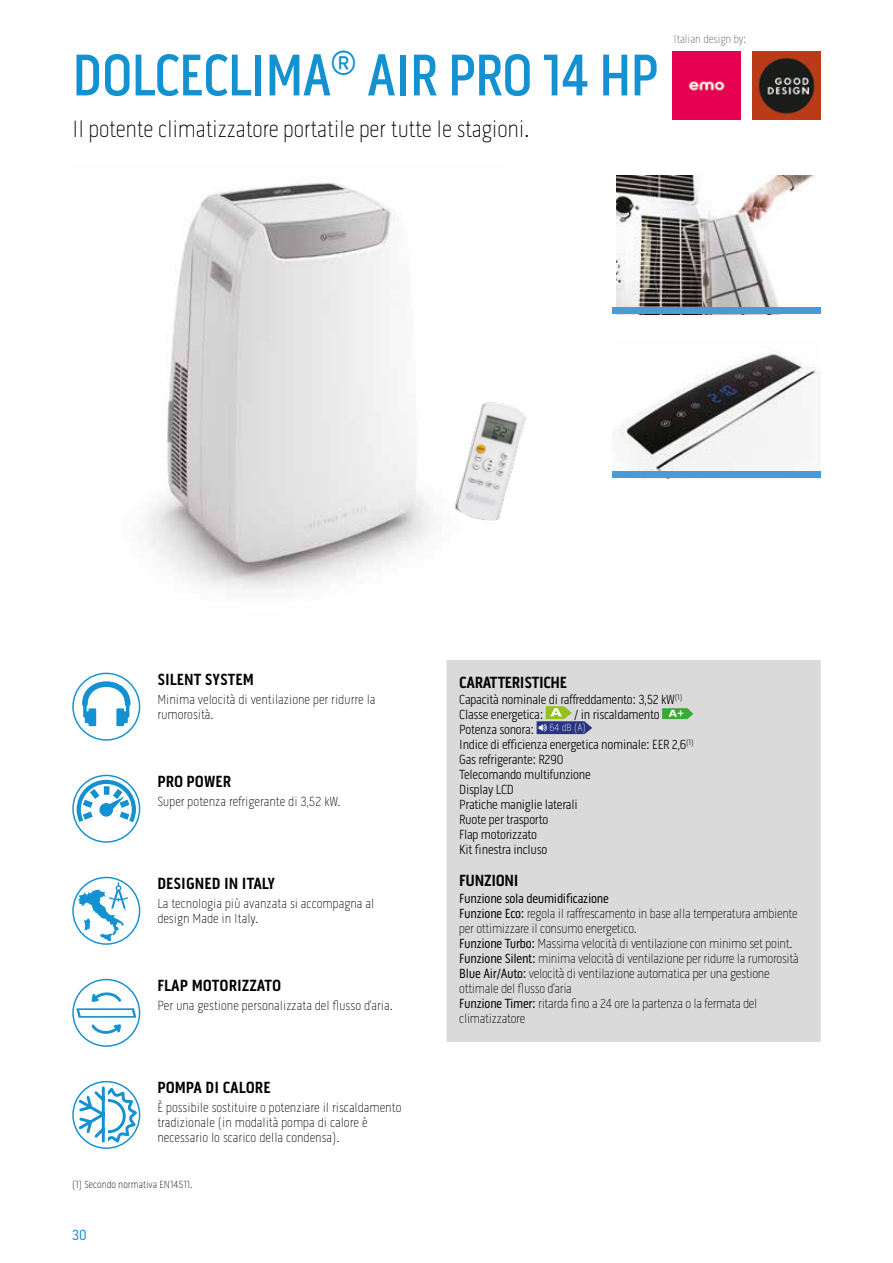
<style>
.page{position:relative;width:893px;height:1263px;background:#fff}
.page>*{position:absolute;margin:0;border:0;box-sizing:border-box;transform-origin:0 0}
.t1{font:500 60px "Pill Gothic 300 mg";letter-spacing:-.02em;color:#1391d1;scale:.95 1}
.t2{font:100 24px "Pill Gothic 300 mg";letter-spacing:-.01em;color:#000}
.t3{font:700 16.5px "Pill Gothic 300 mg";color:#000}
.t4{font:700 16.5px "Pill Gothic 300 mg";letter-spacing:-.02em;color:#000}
.t5{font:15px "Pill Gothic 300 mg";color:#1391d1}
.t6{font:100 13.5px/15px "Pill Gothic 300 mg";letter-spacing:-.02em;color:#000}
.t7{font:100 13.5px/15px "Pill Gothic 300 mg";color:#000}
.t8{font:300 13.5px/15px "Pill Gothic 300 mg";letter-spacing:-.02em;color:#000}
.t9{font:100 12px "Pill Gothic 300 mg";letter-spacing:-.01em;color:#646363}
.t10{font:100 10.5px "Pill Gothic 300 mg";color:#000}
.s1{font-weight:400}
</style>
<div class="page">
<img style="left:753px;top:51px;width:68px;height:68px">
<img style="left:147px;top:182px;width:284px;height:408px">
<img style="left:617px;top:175px;width:197px;height:132px">
<div style="left:612px;top:307px;width:209px;height:7px;background:#499bd8"></div>
<img style="left:612px;top:350px;width:209px;height:122px">
<div style="left:612px;top:472px;width:209px;height:6px;background:#499bd8"></div>
<svg style="left:82px;top:681px;width:49px;height:45px"></svg>
<div style="left:72px;top:673px;width:68px;height:68px;border:1px solid #1391d1;border-radius:50%"></div>
<svg style="left:75px;top:778px;width:63px;height:49px"></svg>
<div style="left:72px;top:775px;width:68px;height:68px;border:1px solid #1391d1;border-radius:50%"></div>
<div style="left:72px;top:877px;width:68px;height:68px;border:1px solid #1391d1;border-radius:50%"></div>
<svg style="left:78px;top:882px;width:50px;height:59px"></svg>
<div style="left:72px;top:979px;width:68px;height:68px;border:1px solid #1391d1;border-radius:50%"></div>
<svg style="left:91px;top:1024px;width:30px;height:10px"></svg>
<svg style="left:76px;top:992px;width:60px;height:26px"></svg>
<div style="left:72px;top:1081px;width:68px;height:68px;border:1px solid #1391d1;border-radius:50%"></div>
<svg style="left:76px;top:1085px;width:60px;height:60px"></svg>
<div style="left:446px;top:660px;width:375px;height:382px;background:#dadada"></div>
<svg style="left:662px;top:708px;width:31px;height:11px"></svg>
<svg style="left:537px;top:706px;width:55px;height:28px;background:#88949b"></svg>
<div style="left:673px;top:51px;width:68px;height:68px;background:#e50051"></div>
<img style="left:455px;top:402px;width:72px;height:119px">
<h1 class="t1" style="left:72px;top:40px;width:619px">DOLCECLIMA<sup>®</sup> AIR PRO 14 HP</h1>
<h2 class="t2" style="left:72px;top:115px;width:459px">Il potente climatizzatore portatile per tutte le stagioni.</h2>
<p class="t9" style="left:674px;top:32px;width:74px">Italian design by:</p>
<p class="t3" style="left:157px;top:669px;width:98px">SILENT SYSTEM</p>
<p class="t7" style="left:157px;top:692px;width:220px">Minima velocità di ventilazione per ridurre la rumorosità.</p>
<p class="t3" style="left:157px;top:771px;width:75px">PRO POWER</p>
<p class="t7" style="left:157px;top:794px;width:185px">Super potenza refrigerante di 3,52 kW.</p>
<p class="t3" style="left:157px;top:874px;width:119px">DESIGNED IN ITALY</p>
<p class="t7" style="left:157px;top:896px;width:218px">La tecnologia più avanzata si accompagna al design Made in Italy.</p>
<p class="t3" style="left:157px;top:976px;width:125px">FLAP MOTORIZZATO</p>
<p class="t7" style="left:157px;top:998px;width:237px">Per una gestione personalizzata del flusso d’aria.</p>
<p class="t3" style="left:157px;top:1078px;width:115px">POMPA DI CALORE</p>
<p class="t7" style="left:157px;top:1100px;width:246px">È possibile sostituire o potenziare il riscaldamento tradizionale (in modalità pompa di calore è necessario lo scarico della condensa).</p>
<p class="t10" style="left:72px;top:1178px;width:122px">(1) Secondo normativa EN14511.</p>
<p class="t5" style="left:72px;top:1226px;width:16px">30</p>
<p class="t4" style="left:459px;top:672px;width:109px">CARATTERISTICHE</p>
<p class="t8" style="left:459px;top:692px;width:225px">Capacità nominale di raffreddamento: 3,52 kW<sup>(1)<br></sup>Classe energetica:</p>
<p class="t8" style="left:459px;top:707px;width:236px;text-indent:115px">/ in riscaldamento<br>Potenza sonora: <sup>64</sup> <sup>dB</sup> <sup>(A)<br></sup>Indice di efficienza energetica nominale: EER 2,6<sup>(1)<br></sup>Gas refrigerante: R290<br>Telecomando multifunzione<br>Display LCD<br>Pratiche maniglie laterali<br>Ruote per trasporto<br>Flap motorizzato<br>Kit finestra incluso</p>
<p class="t4" style="left:459px;top:871px;width:61px">FUNZIONI</p>
<p class="t6" style="left:459px;top:890px;width:341px"><span class="s1">Funzione sola deumidificazione<br>Funzione Eco:</span> regola il raffrescamento in base alla temperatura ambiente per ottimizzare il consumo energetico.<br><span class="s1">Funzione Turbo:</span> Massima velocità di ventilazione con minimo set point.<br><span class="s1">Funzione Silent:</span> minima velocità di ventilazione per ridurre la rumorosità <span class="s1">Blue Air/Auto:</span> velocità di ventilazione automatica per una gestione ottimale del flusso d’aria<br><span class="s1">Funzione Timer:</span> ritarda fino a 24 ore la partenza o la fermata del climatizzatore</p>
</div>
